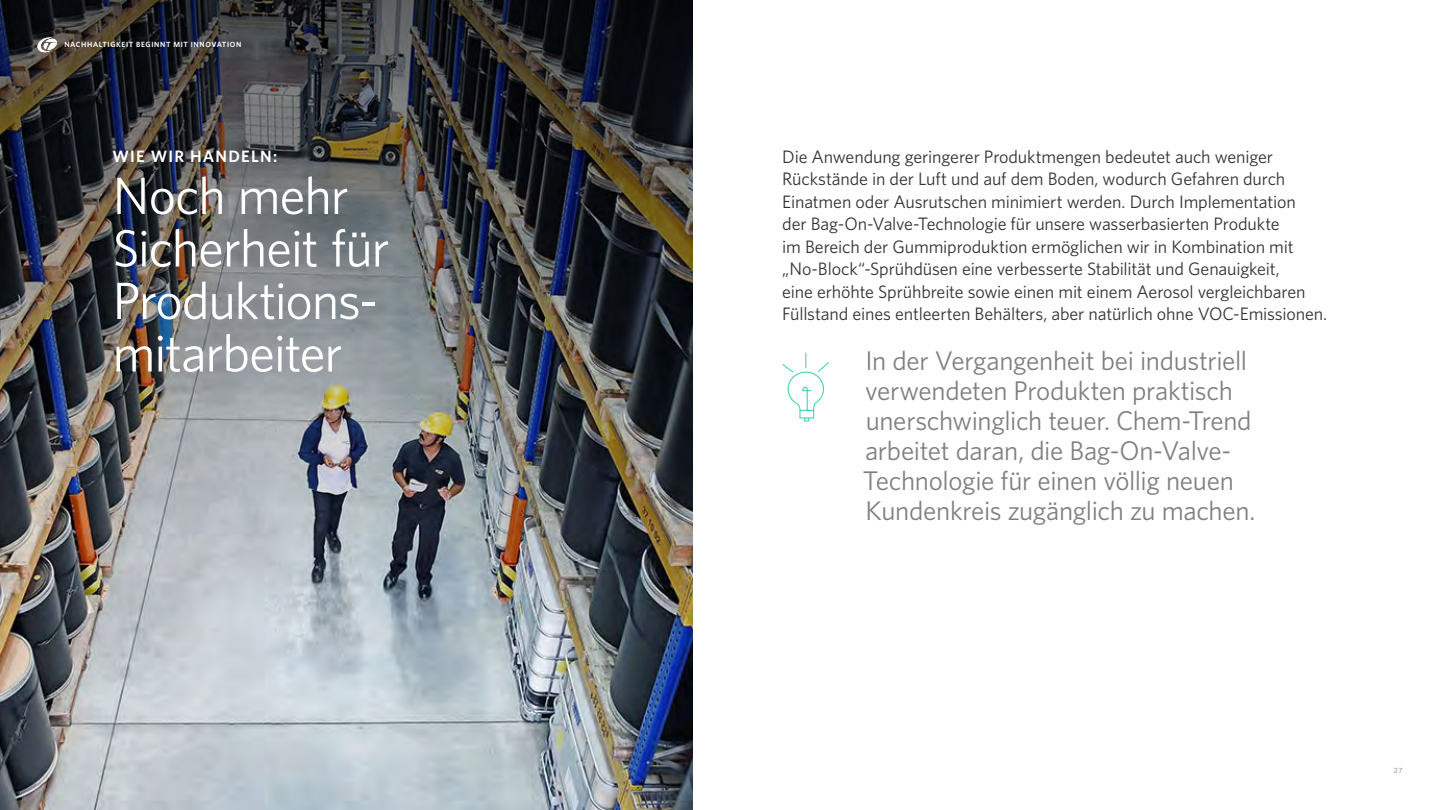
<style>
.page{position:relative;width:1440px;height:810px;background:#fff}
.page>*{position:absolute;margin:0;border:0;box-sizing:border-box;transform-origin:0 0}
.t1{font:52.5px/52.5px "Whitney";letter-spacing:-.025em;color:#fff}
.t2{font:27px/30px "Whitney";letter-spacing:-.015em;color:#808080}
.t3{font:18px/22.5px "Whitney";letter-spacing:-.01em;color:#333}
.t4{font:600 16.5px "Whitney";letter-spacing:.07em;color:#fff}
.t5{font:600 7.5px "Whitney";letter-spacing:.085em;color:#fff}
.t6{font:7.5px "Whitney";color:#808080}
</style>
<div class="page">
<img style="left:0;top:724px;width:692px;height:86px">
<img style="left:0;top:0;width:692px;height:724px">
<svg style="left:36px;top:37px;width:21px;height:16px"></svg>
<svg style="left:782px;top:352px;width:47px;height:70px"></svg>
<p class="t5" style="left:64px;top:40px;width:178px">NACHHALTIGKEIT BEGINNT MIT INNOVATION</p>
<p class="t4" style="left:112px;top:145px;width:166px">WIE WIR HANDELN:</p>
<h1 class="t1" style="left:112px;top:168px;width:279px">Noch mehr<br>Sicherheit für<br>Produktions&shy;mitarbeiter</h1>
<p class="t3" style="left:782px;top:145px;width:547px">Die Anwendung geringerer Produktmengen bedeutet auch weniger Rückstände in der Luft und auf dem Boden, wodurch Gefahren durch Einatmen oder Ausrutschen minimiert werden. Durch Implementation<br>der Bag-On-Valve-Technologie für unsere wasserbasierten Produkte<br>im Bereich der Gummiproduktion ermöglichen wir in Kombination mit „No-Block“-Sprühdüsen eine verbesserte Stabilität und Genauigkeit,<br>eine erhöhte Sprühbreite sowie einen mit einem Aerosol vergleichbaren Füllstand eines entleerten Behälters, aber natürlich ohne VOC-Emissionen.</p>
<h2 class="t2" style="left:863px;top:345px;width:394px">In der Vergangenheit bei industriell verwendeten Produkten praktisch unerschwinglich teuer. Chem-Trend arbeitet daran, die Bag-On-Valve-Technologie für einen völlig neuen Kundenkreis zugänglich zu machen.</h2>
<p class="t6" style="left:1394px;top:765px;width:10px">27</p>
</div>
